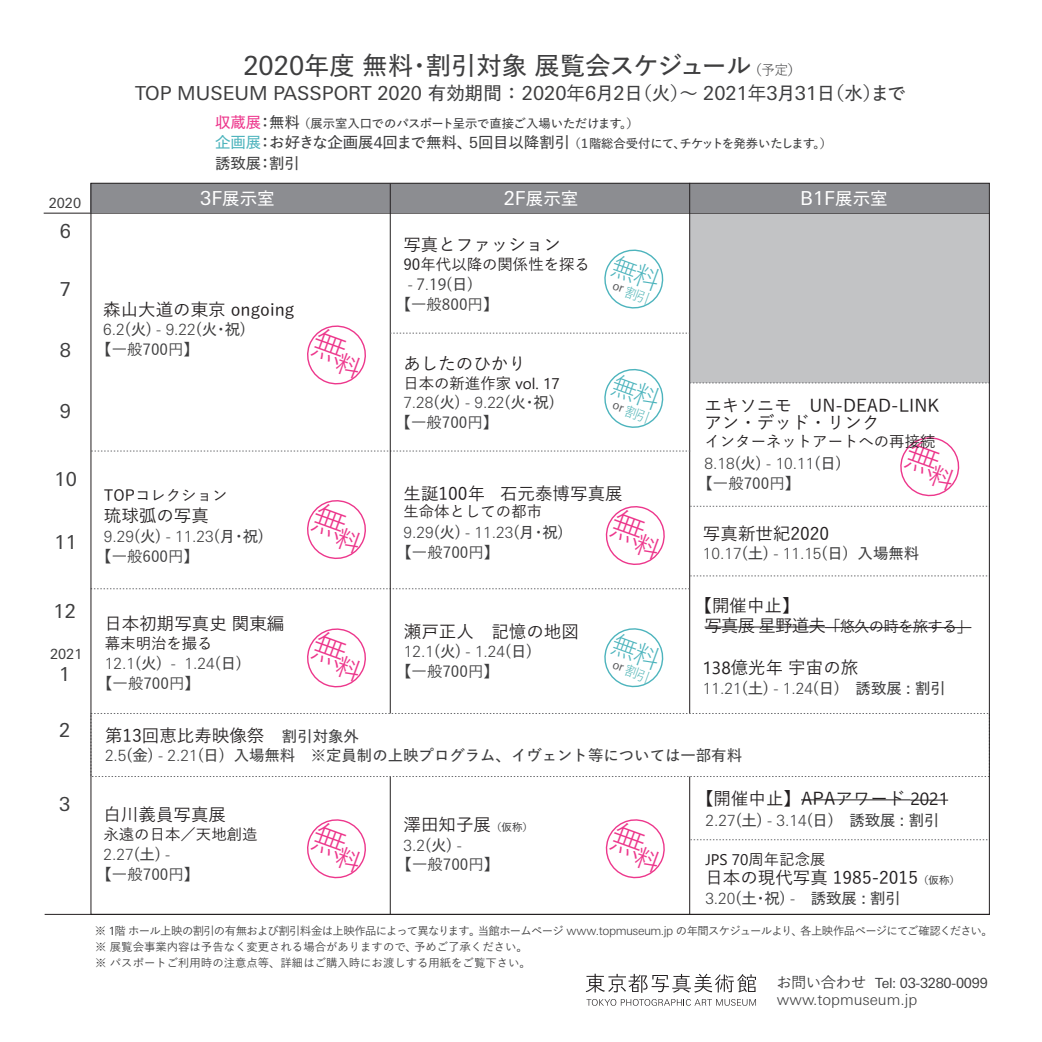
<style>
.page{position:relative;width:1042px;height:1042px;background:#fff}
.page>*{position:absolute;margin:0;border:0;box-sizing:border-box;transform-origin:0 0}
.t1{font:600 25.38px "Yu Go Pr 6 N";color:#3e3e3f}
.t2{font:19.25px "Univers Next Pro";color:#3e3e3f}
.t3{font:19.25px "Univers Next Pro";color:#fff}
.t4{font:500 17.5px/17.5px "Yu Go Pr 6 N";color:#231f20}
.t5{font:600 17.5px "Yu Go Pr 6 N";color:#fff}
.t6{font:300 15.4px "Univers Next Pro";color:#3e3e3f}
.t7{font:600 15.4px "Yu Go Pr 6 N";color:#3e3e3f}
.t8{font:500 15.4px/19.8px "Yu Go Pr 6 N";color:#3e3e3f}
.t9{font:500 15.4px "Yu Go Pr 6 N";color:#231f20}
.t10{font:500 15.4px "Yu Go Pr 6 N";letter-spacing:-.05em;color:#231f20}
.t11{font:15.4px "Yu Gothic UI";color:#231f20}
.t12{font:300 15.22px "Univers Next Pro";color:#3e3e3f}
.t13{font:14px "Univers Next Pro";letter-spacing:-.015em;color:#3e3e3f}
.t14{font:600 12.25px/19.9px "Yu Go Pr 6 N";letter-spacing:-.015em;color:#3e3e3f}
.t15{font:12.25px "Univers Next Pro";color:#57585a;scale:.94 1}
.t16{font:500 11.38px/15.8px "Yu Go Pr 6 N";color:#3e3e3f}
.s1{font-family:"Univers Next Pro";font-weight:400;font-size:26.25px}
.s2{font-weight:400;font-size:13.83px}
.s3{font-family:"Yu Go Pr 6 N";font-weight:600;font-size:18.55px}
.s4{font-family:"Koz Go Pro";font-size:18.55px}
.s5{font-size:15.4px;color:#ed378c}
.s6{font-size:15.4px}
.s7{font-size:15.4px;color:#4db4bd}
.s8{font-family:"Univers Next Pro";font-weight:400;font-size:15.4px}
.s9{font-family:"Univers Next Pro";font-weight:400;font-size:19.25px}
.s10{font-family:"Yu Go Pr 6 N";font-weight:600}
.s11{font-family:"Yu Go Pr 6 N";font-weight:600;font-size:17.5px}
.s12{font-family:"Univers Next Pro";font-weight:300}
.s13{font-family:"Koz Go Pro";font-weight:400}
.s14{font-family:"Koz Go Pr 6 N";font-weight:400}
.s15{font-weight:600}
.s16{font-family:"Yu Gothic UI";font-weight:400}
.s17{font-family:"Yu Go Pr 6 N";font-size:14px;color:#4fb4b6}
.s18{font-size:17.5px}
.s19{font-weight:600;font-size:15.4px;color:#3e3e3f}
.s20{font-weight:600;font-size:10.5px;color:#3e3e3f}
.s21{font-family:"Yu Go Pr 6 N";font-weight:500}
.s22{font-family:"Univers Next Pro";font-weight:400}
.s23{font-family:"Univers Next Pro";font-weight:300;font-size:12.25px}
.s24{font-family:"Yu Go Pr 6 N";font-weight:500;font-size:15.22px}
</style>
<div class="page">
<div style="left:690px;top:213px;width:299px;height:169px;background:#c2c3c5"></div>
<hr style="left:44px;top:213px;width:945px;height:1px;background:#231f20">
<hr style="left:45px;top:914px;width:945px;height:1px;background:#231f20">
<div style="left:91px;top:183px;width:898px;height:30px;background:#8c8d91"></div>
<hr style="left:689px;top:183px;width:1px;height:731px;background:#231f20">
<svg style="left:94px;top:450px;width:596px;height:1px"></svg>
<svg style="left:94px;top:588px;width:596px;height:1px"></svg>
<svg style="left:690px;top:575px;width:297px;height:1px"></svg>
<svg style="left:690px;top:382px;width:297px;height:1px"></svg>
<svg style="left:690px;top:506px;width:297px;height:1px"></svg>
<svg style="left:690px;top:839px;width:300px;height:1px"></svg>
<hr style="left:390px;top:184px;width:1px;height:730px;background:#231f20">
<div style="left:90px;top:713px;width:900px;height:64px;background:#fff;border:1px dashed #6c6d70"></div>
<svg style="left:586px;top:999px;width:170px;height:7px"></svg>
<svg style="left:586px;top:973px;width:170px;height:20px"></svg>
<hr style="left:801px;top:799px;width:109px;height:1px;background:#231f20">
<hr style="left:910px;top:799px;width:38px;height:1px;background:#231f20">
<svg style="left:390px;top:333px;width:299px;height:1px"></svg>
<hr style="left:704px;top:626px;width:121px;height:1px;background:#231f20">
<hr style="left:825px;top:627px;width:146px;height:1px;background:#231f20">
<svg style="left:604px;top:368px;width:60px;height:60px"></svg>
<svg style="left:604px;top:628px;width:60px;height:60px"></svg>
<svg style="left:307px;top:325px;width:59px;height:60px"></svg>
<svg style="left:307px;top:500px;width:59px;height:59px"></svg>
<svg style="left:900px;top:437px;width:60px;height:60px"></svg>
<svg style="left:605px;top:819px;width:60px;height:60px"></svg>
<svg style="left:307px;top:628px;width:59px;height:60px"></svg>
<svg style="left:604px;top:249px;width:60px;height:60px"></svg>
<svg style="left:605px;top:506px;width:60px;height:59px"></svg>
<svg style="left:307px;top:819px;width:59px;height:60px"></svg>
<p class="t13" style="left:49px;top:195px;width:34px">2020</p>
<p class="t2" style="left:60px;top:220px;width:13px">6</p>
<p class="t2" style="left:60px;top:278px;width:13px">7</p>
<p class="t2" style="left:60px;top:339px;width:13px">8</p>
<p class="t2" style="left:60px;top:400px;width:13px">9</p>
<p class="t2" style="left:55px;top:468px;width:24px">10</p>
<p class="t2" style="left:55px;top:531px;width:24px">11</p>
<p class="t2" style="left:54px;top:600px;width:24px">12</p>
<p class="t13" style="left:50px;top:646px;width:34px">2021</p>
<p class="t2" style="left:59px;top:663px;width:13px">1</p>
<p class="t2" style="left:59px;top:719px;width:13px">2</p>
<p class="t2" style="left:59px;top:793px;width:13px">3</p>
<h1 class="t1" style="left:243px;top:42px;width:559px"><span class="s1">2020</span>年度 無料・割引対象 展覧会スケジュール<span class="s2">（予定）</span></h1>
<p class="t2" style="left:135px;top:82px;width:772px">TOP MUSEUM PASSPORT 2020 <span class="s3">有効期間 ：</span> 2020<span class="s4">年</span>6<span class="s3">月</span>2<span class="s3">日（火）～</span> 2021<span class="s4">年</span>3<span class="s3">月</span>31<span class="s3">日（水）まで</span></p>
<p class="t14" style="left:215px;top:112px;width:618px"><span class="s5">収蔵展</span><span class="s6">：無料</span> （展示室入口でのパスポート呈示で直接ご入場いただけます。）<br><span class="s7">企画展</span><span class="s6">：お好きな企画展</span><span class="s8">4</span><span class="s6">回まで無料、</span><span class="s8">5</span><span class="s6">回目以降割引</span> （１階総合受付にて、チケットを発券いたします。）</p>
<p class="t7" style="left:215px;top:148px;width:86px">誘致展：割引</p>
<p class="t5" style="left:200px;top:183px;width:76px"><span class="s9">3F</span>展示室</p>
<p class="t4" style="left:103px;top:298px;width:193px">森山大道の東京 ongoing</p>
<p class="t6" style="left:103px;top:321px;width:144px">6.2<span class="s10">(火)</span> - 9.22<span class="s10">(火･祝)</span></p>
<p class="t8" style="left:96px;top:338px;width:104px">【一般700円】</p>
<p class="t9" style="left:104px;top:481px;width:125px">TOPコレクション</p>
<p class="t4" style="left:104px;top:505px;width:106px">琉球弧の写真</p>
<p class="t6" style="left:104px;top:527px;width:162px">9.29<span class="s10">(火)</span> - 11.23<span class="s10">(月･祝)</span></p>
<p class="t8" style="left:96px;top:544px;width:104px">【一般600円】</p>
<p class="t4" style="left:104px;top:612px;width:181px">日本初期写真史 関東編</p>
<p class="t6" style="left:105px;top:655px;width:139px">12.1<span class="s10">(火)</span> - 1.24<span class="s10">(日)</span></p>
<p class="t8" style="left:97px;top:671px;width:104px">【一般700円】</p>
<p class="t9" style="left:105px;top:629px;width:109px">幕末明治を撮る</p>
<p class="t5" style="left:504px;top:183px;width:76px"><span class="s9">2F</span>展示室</p>
<p class="t3" style="left:800px;top:187px;width:89px">B1F<span class="s11">展示室</span></p>
<p class="t4" style="left:403px;top:234px;width:159px">写真とファッション</p>
<p class="t8" style="left:396px;top:273px;width:104px;text-indent:12px"><span class="s12">-</span> <span class="s13">7</span><span class="s12">.</span><span class="s14">19</span><span class="s15">(日)<br></span>【一般800円】</p>
<p class="t9" style="left:403px;top:250px;width:188px">90年代以降の関係性を探る</p>
<p class="t4" style="left:403px;top:353px;width:124px">あしたのひかり</p>
<p class="t9" style="left:403px;top:369px;width:158px">日本の新進作家 <span class="s16">vol. 17</span></p>
<p class="t6" style="left:403px;top:393px;width:153px">7.28<span class="s10">(火)</span> - 9.22<span class="s10">(火･祝)</span></p>
<p class="t8" style="left:396px;top:410px;width:104px">【一般700円】</p>
<p class="t15" style="left:616px;top:278px;width:43px;rotate:20deg">or <span class="s17">割引</span></p>
<p class="t15" style="left:616px;top:398px;width:43px;rotate:20deg">or <span class="s17">割引</span></p>
<p class="t4" style="left:403px;top:482px;width:221px">生誕100年 石元泰博写真展</p>
<p class="t9" style="left:403px;top:497px;width:140px">生命体としての都市</p>
<p class="t6" style="left:403px;top:523px;width:162px">9.29<span class="s10">(火)</span> - 11.23<span class="s10">(月･祝)</span></p>
<p class="t8" style="left:396px;top:540px;width:104px">【一般700円】</p>
<p class="t4" style="left:404px;top:621px;width:176px">瀬戸正人　記憶の地図</p>
<p class="t6" style="left:404px;top:643px;width:130px">12.1<span class="s10">(火)</span> - 1.24<span class="s10">(日)</span></p>
<p class="t8" style="left:396px;top:659px;width:104px">【一般700円】</p>
<p class="t15" style="left:616px;top:657px;width:43px;rotate:20deg">or <span class="s17">割引</span></p>
<p class="t4" style="left:704px;top:394px;width:254px">エキソニモ　UN-DEAD-LINK　アン・デッド・リンク</p>
<p class="t9" style="left:704px;top:427px;width:232px">インターネットアートへの再接続</p>
<p class="t6" style="left:704px;top:454px;width:139px">8.18<span class="s10">(火)</span> - 10.11<span class="s10">(日)</span></p>
<p class="t8" style="left:697px;top:471px;width:104px">【一般700円】</p>
<p class="t4" style="left:703px;top:522px;width:128px">写真新世紀2020</p>
<p class="t6" style="left:703px;top:544px;width:218px">10.17<span class="s10">(土)</span> - 11.15<span class="s10">(日) 入場無料</span></p>
<p class="t4" style="left:694px;top:595px;width:106px">【開催中止】</p>
<p class="t10" style="left:704px;top:612px;width:269px"><span class="s18">写真展 星野道夫</span>「悠久の時を旅する」</p>
<p class="t4" style="left:702px;top:656px;width:157px"><span class="s16">138</span>億光年 宇宙の旅</p>
<p class="t7" style="left:703px;top:674px;width:244px"><span class="s12">11.21</span>(土) <span class="s12">- 1.24</span>(日)　誘致展 : 割引</p>
<p class="t4" style="left:105px;top:725px;width:255px">第13回恵比寿映像祭　<span class="s19">割引対象外</span></p>
<p class="t7" style="left:105px;top:741px;width:638px"><span class="s12">2.5</span>(金) <span class="s12">- 2.21</span>(日) 入場無料　※定員制の上映プログラム、イヴェント等については一部有料</p>
<p class="t4" style="left:103px;top:804px;width:124px">白川義員写真展</p>
<p class="t6" style="left:103px;top:845px;width:68px">2.27<span class="s10">(土)</span> -</p>
<p class="t8" style="left:97px;top:862px;width:104px">【一般700円】</p>
<p class="t9" style="left:103px;top:820px;width:156px">永遠の日本／天地創造</p>
<p class="t4" style="left:403px;top:813px;width:131px">澤田知子展<span class="s20">（仮称）</span></p>
<p class="t6" style="left:403px;top:836px;width:60px">3.2<span class="s10">(火)</span> -</p>
<p class="t8" style="left:397px;top:853px;width:104px">【一般700円】</p>
<p class="t4" style="left:696px;top:787px;width:254px">【開催中止】APAアワード <span class="s16">2021</span></p>
<p class="t7" style="left:705px;top:806px;width:236px"><span class="s12">2.27</span>(土) <span class="s12">- 3.14</span>(日)　誘致展 : 割引</p>
<p class="t11" style="left:705px;top:845px;width:122px">JPS 70<span class="s21">周年記念展</span></p>
<p class="t4" style="left:705px;top:867px;width:256px">日本の現代写真 1985-2015<span class="s20">（仮称）</span></p>
<p class="t7" style="left:705px;top:883px;width:197px"><span class="s12">3.20</span>(土･祝) <span class="s12">-</span>　誘致展 : 割引</p>
<p class="t16" style="left:95px;top:921px;width:899px">※ <span class="s22">1</span>階ホール上映の割引の有無および割引料金は上映作品によって異なります。当館ホームページ <span class="s23">www.topmuseum.jp</span> の年間スケジュールより、各上映作品ページにてご確認ください。※ 展覧会事業内容は予告なく変更される場合がありますので、予めご了承ください。<br>※ パスポートご利用時の注意点等、詳細はご購入時にお渡しする用紙をご覧下さい。</p>
<p class="t13" style="left:776px;top:975px;width:213px"><span class="s24">お問い合わせ</span> Tel: 03-3280-0099</p>
<p class="t12" style="left:777px;top:990px;width:142px">www.topmuseum.jp</p>
</div>
